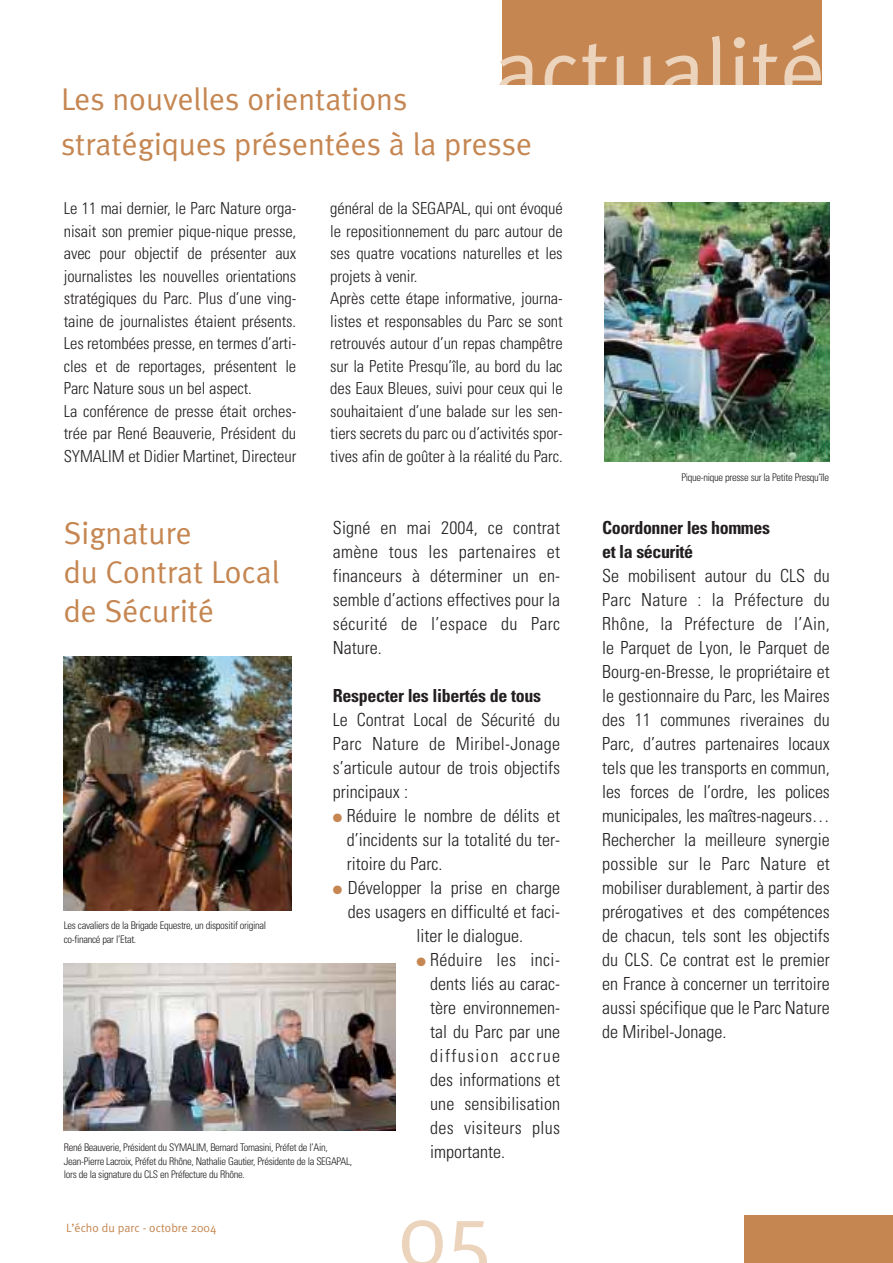
<style>
.page{position:relative;width:893px;height:1263px;background:#fff}
.page>*{position:absolute;margin:0;border:0;box-sizing:border-box;transform-origin:0 0}
.t1{font:91.05px "Meta Plus Normal";color:#ecd3bc}
.t2{font:31.5px/39px "Meta Plus Normal";color:#c58651}
.t3{font:300 condensed 18px/24px "Univers";color:#231f20;text-align:justify}
.t4{font:700 condensed 18px/24px "Univers";letter-spacing:-.025em;color:#231f20}
.t5{font:300 condensed 16.5px/22.5px "Univers";letter-spacing:-.005em;color:#231f20}
.t6{font:12px "Meta Plus Normal";color:#c58651}
.t7{font:300 condensed 10.5px/13.5px "Univers";letter-spacing:-.03em;color:#231f20}
.s1{color:#c58651}
</style>
<div class="page">
<div style="left:502px;top:0;width:319px;height:85px;background:#c58651"></div>
<img style="left:64px;top:656px;width:227px;height:254px">
<div style="left:744px;top:1215px;width:149px;height:48px;background:#c58651"></div>
<img style="left:64px;top:964px;width:331px;height:166px">
<img style="left:604px;top:202px;width:225px;height:260px">
<h1 class="t1" style="left:494px;top:37px;width:334px">actualité</h1>
<h2 class="t2" style="left:61px;top:80px;width:473px;line-height:45px">Les nouvelles orientations stratégiques présentées à la presse</h2>
<p class="t5" style="left:64px;top:199px;width:234px">Le 11 mai dernier, le Parc Nature orga&shy;nisait son premier pique-nique presse, avec pour objectif de présenter aux journalistes les nouvelles orientations stratégiques du Parc. Plus d’une ving&shy;taine de journalistes étaient présents.<br>Les retombées presse, en termes d’arti&shy;cles et de reportages, présentent le Parc Nature sous un bel aspect.<br>La conférence de presse était orches&shy;trée par René Beauverie, Président du SYMALIM et Didier Martinet, Directeur</p>
<p class="t5" style="left:330px;top:199px;width:234px">général de la SEGAPAL, qui ont évoqué le repositionnement du parc autour de ses quatre vocations naturelles et les projets à venir.<br>Après cette étape informative, journa&shy;listes et responsables du Parc se sont retrouvés autour d’un repas champêtre sur la Petite Presqu’île, au bord du lac des Eaux Bleues, suivi pour ceux qui le souhaitaient d’une balade sur les sen&shy;tiers secrets du parc ou d’activités spor&shy;tives afin de goûter à la réalité du Parc.</p>
<h2 class="t2" style="left:64px;top:517px;width:217px">Signature<br>du Contrat Local de Sécurité</h2>
<p class="t3" style="left:333px;top:517px;width:229px">Signé en mai 2004, ce contrat amène tous les partenaires et financeurs à déterminer un en&shy;semble d’actions effectives pour la sécurité de l’espace du Parc Nature.</p>
<p class="t4" style="left:333px;top:685px;width:210px">Respecter les libertés de tous</p>
<p class="t3" style="left:333px;top:709px;width:229px">Le Contrat Local de Sécurité du Parc Nature de Miribel-Jonage s’articule autour de trois objectifs principaux :</p>
<p class="t3" style="left:347px;top:805px;width:215px;text-indent:-14px"><span class="s1">●</span> Réduire le nombre de délits et d’incidents sur la totalité du ter&shy;ritoire du Parc.</p>
<p class="t3" style="left:333px;top:877px;width:229px"><span class="s1">●</span> Développer la prise en charge</p>
<p class="t3" style="left:348px;top:901px;width:214px">des usagers en difficulté et faci-</p>
<p class="t3" style="left:416px;top:925px;width:108px">liter le dialogue.</p>
<p class="t3" style="left:430px;top:949px;width:131px;text-indent:-14px"><span class="s1">●</span> Réduire les inci&shy;dents liés au carac&shy;tère environnemen&shy;tal du Parc par une diffusion accrue des informations et une sensibilisation des visiteurs plus importante.</p>
<p class="t7" style="left:64px;top:920px;width:204px">Les cavaliers de la Brigade Equestre, un dispositif original co-financé par l’Etat.</p>
<p class="t7" style="left:64px;top:1142px;width:290px">René Beauverie, Président du SYMALIM, Bernard Tomasini, Préfet de l’Ain,<br>Jean-Pierre Lacroix, Préfet du Rhône, Nathalie Gautier, Présidente de la SEGAPAL, lors de la signature du CLS en Préfecture du Rhône.</p>
<p class="t6" style="left:66px;top:1224px;width:152px">L’écho du parc - octobre 2004</p>
<h1 class="t1" style="left:398px;top:1202px;width:99px">05</h1>
<p class="t7" style="left:682px;top:471px;width:149px">Pique-nique presse sur la Petite Presqu’île</p>
<p class="t4" style="left:602px;top:517px;width:169px">Coordonner les hommes et la sécurité</p>
<p class="t3" style="left:602px;top:565px;width:229px">Se mobilisent autour du CLS du Parc Nature : la Préfecture du Rhône, la Préfecture de l’Ain, le Parquet de Lyon, le Parquet de Bourg-en-Bresse, le propriétaire et le gestionnaire du Parc, les Maires des 11 communes riveraines du Parc, d’autres partenaires locaux tels que les transports en commun, les forces de l’ordre, les polices municipales, les maîtres-nageurs… Rechercher la meilleure synergie possible sur le Parc Nature et mobiliser durablement, à partir des prérogatives et des compétences de chacun, tels sont les objectifs du CLS. Ce contrat est le premier en France à concerner un territoire aussi spécifique que le Parc Nature de Miribel-Jonage.</p>
</div>
